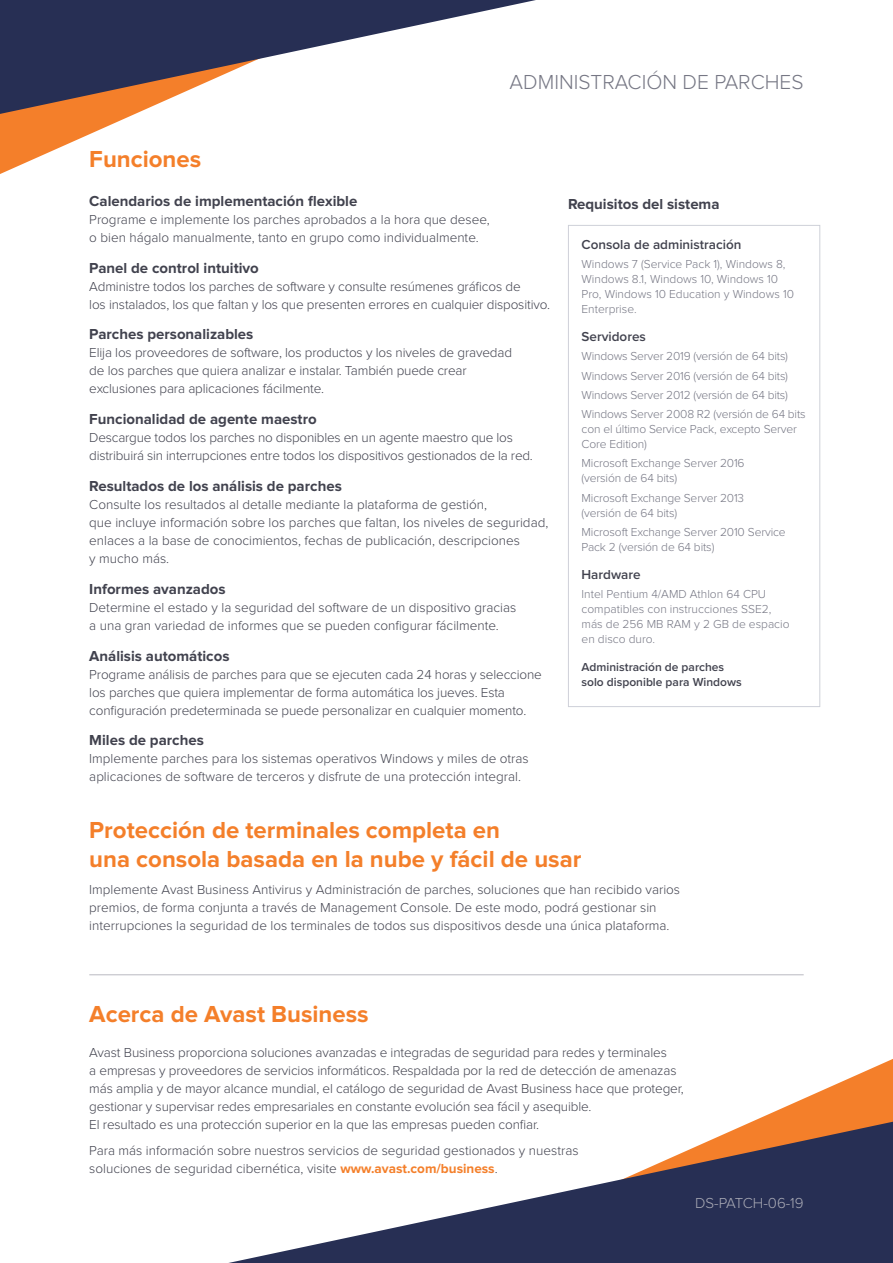
<style>
.page{position:relative;width:893px;height:1263px;background:#fff}
.page>*{position:absolute;margin:0;border:0;box-sizing:border-box;transform-origin:0 0}
.main_heads{font:700 24px/28.8px "Proxima Nova";color:#f47f2a}
.t1{font:300 21px "Proxima Nova";color:#767784}
.subhead{font:700 15px "Proxima Nova";color:#41424e}
.t2{font:300 15px "Proxima Nova";color:#aaabb6}
.body{font:300 13.5px/18px "Proxima Nova";letter-spacing:-.01em;color:#41424e}
.specs_heading{font:600 13.5px "Proxima Nova";color:#41424e}
.specs{font:300 12px/15px "Proxima Nova";letter-spacing:-.01em;color:#767784}
.specs_heading-2{font:600 12px/15px "Proxima Nova";color:#41424e}
.s1{font-weight:700;color:#f47f2a}
</style>
<div class="page">
<svg style="left:762px;top:1059px;width:131px;height:58px"></svg>
<svg style="left:228px;top:1117px;width:665px;height:146px"></svg>
<hr style="left:89px;top:974px;width:715px;height:1px;background:#babac1">
<svg style="left:0;top:118px;width:126px;height:56px"></svg>
<svg style="left:0;top:0;width:536px;height:118px"></svg>
<h2 class="t1" style="left:510px;top:71px;width:296px">ADMINISTRACIÓN DE PARCHES</h2>
<p class="main_heads" style="left:89px;top:145px;width:113px">Funciones</p>
<p class="subhead" style="left:89px;top:192px;width:270px">Calendarios de implementación flexible</p>
<p class="body" style="left:89px;top:211px;width:402px">Programe e implemente los parches aprobados a la hora que desee, o bien hágalo manualmente, tanto en grupo como individualmente.</p>
<p class="subhead" style="left:89px;top:259px;width:171px">Panel de control intuitivo</p>
<p class="body" style="left:89px;top:277px;width:462px">Administre todos los parches de software y consulte resúmenes gráficos de<br>los instalados, los que faltan y los que presenten errores en cualquier dispositivo.</p>
<p class="subhead" style="left:89px;top:326px;width:166px">Parches personalizables</p>
<p class="body" style="left:89px;top:344px;width:424px">Elija los proveedores de software, los productos y los niveles de gravedad de los parches que quiera analizar e instalar. También puede crear exclusiones para aplicaciones fácilmente.</p>
<p class="subhead" style="left:89px;top:411px;width:229px">Funcionalidad de agente maestro</p>
<p class="body" style="left:89px;top:429px;width:445px">Descargue todos los parches no disponibles en un agente maestro que los distribuirá sin interrupciones entre todos los dispositivos gestionados de la red.</p>
<p class="subhead" style="left:89px;top:477px;width:254px">Resultados de los análisis de parches</p>
<p class="body" style="left:89px;top:496px;width:461px">Consulte los resultados al detalle mediante la plataforma de gestión,<br>que incluye información sobre los parches que faltan, los niveles de seguridad, enlaces a la base de conocimientos, fechas de publicación, descripciones<br>y mucho más.</p>
<p class="subhead" style="left:89px;top:580px;width:138px">Informes avanzados</p>
<p class="body" style="left:89px;top:599px;width:428px">Determine el estado y la seguridad del software de un dispositivo gracias a una gran variedad de informes que se pueden configurar fácilmente.</p>
<p class="subhead" style="left:89px;top:647px;width:142px">Análisis automáticos</p>
<p class="body" style="left:89px;top:665px;width:454px">Programe análisis de parches para que se ejecuten cada 24 horas y seleccione los parches que quiera implementar de forma automática los jueves. Esta configuración predeterminada se puede personalizar en cualquier momento.</p>
<p class="subhead" style="left:89px;top:732px;width:116px">Miles de parches</p>
<p class="body" style="left:89px;top:750px;width:441px">Implemente parches para los sistemas operativos Windows y miles de otras aplicaciones de software de terceros y disfrute de una protección integral.</p>
<p class="main_heads" style="left:89px;top:817px;width:494px">Protección de terminales completa en<br>una consola basada en la nube y fácil de usar</p>
<p class="body" style="left:89px;top:880px;width:592px">Implemente Avast Business Antivirus y Administración de parches, soluciones que han recibido varios premios, de forma conjunta a través de Management Console. De este modo, podrá gestionar sin interrupciones la seguridad de los terminales de todos sus dispositivos desde una única plataforma.</p>
<p class="subhead" style="left:568px;top:196px;width:153px">Requisitos del sistema</p>
<p class="specs_heading" style="left:581px;top:235px;width:161px">Consola de administración</p>
<p class="specs" style="left:581px;top:257px;width:214px">Windows 7 (Service Pack 1), Windows 8,<br>Windows 8.1, Windows 10, Windows 10<br>Pro, Windows 10 Education y Windows 10<br>Enterprise.</p>
<p class="specs_heading" style="left:581px;top:327px;width:66px">Servidores</p>
<p class="specs" style="left:581px;top:349px;width:208px">Windows Server 2019 (versión de 64 bits)</p>
<p class="specs" style="left:581px;top:368px;width:208px">Windows Server 2016 (versión de 64 bits)</p>
<p class="specs" style="left:581px;top:388px;width:208px">Windows Server 2012 (versión de 64 bits)</p>
<p class="specs" style="left:581px;top:407px;width:226px">Windows Server 2008 R2 (versión de 64 bits con el último Service Pack, excepto Server<br>Core Edition)</p>
<p class="specs" style="left:581px;top:456px;width:165px">Microsoft Exchange Server 2016 (versión de 64 bits)</p>
<p class="specs" style="left:581px;top:490px;width:164px">Microsoft Exchange Server 2013 (versión de 64 bits)</p>
<p class="specs" style="left:581px;top:525px;width:206px">Microsoft Exchange Server 2010 Service<br>Pack 2 (versión de 64 bits)</p>
<p class="specs_heading" style="left:581px;top:564px;width:61px">Hardware</p>
<p class="specs" style="left:581px;top:587px;width:210px">Intel Pentium 4/AMD Athlon 64 CPU compatibles con instrucciones SSE2, más de 256 MB RAM y 2 GB de espacio en disco duro.</p>
<p class="specs_heading-2" style="left:581px;top:659px;width:162px">Administración de parches solo disponible para Windows</p>
<h1 class="main_heads" style="left:89px;top:1000px;width:281px">Acerca de Avast Business</h1>
<p class="body" style="left:89px;top:1043px;width:596px">Avast Business proporciona soluciones avanzadas e integradas de seguridad para redes y terminales<br>a empresas y proveedores de servicios informáticos. Respaldada por la red de detección de amenazas más amplia y de mayor alcance mundial, el catálogo de seguridad de Avast Business hace que proteger, gestionar y supervisar redes empresariales en constante evolución sea fácil y asequible.<br>El resultado es una protección superior en la que las empresas pueden confiar.</p>
<p class="body" style="left:89px;top:1142px;width:491px">Para más información sobre nuestros servicios de seguridad gestionados y nuestras soluciones de seguridad cibernética, visite <span class="s1">www.avast.com/business</span>.</p>
<p class="t2" style="left:695px;top:1195px;width:110px">DS-PATCH-06-19</p>
</div>
